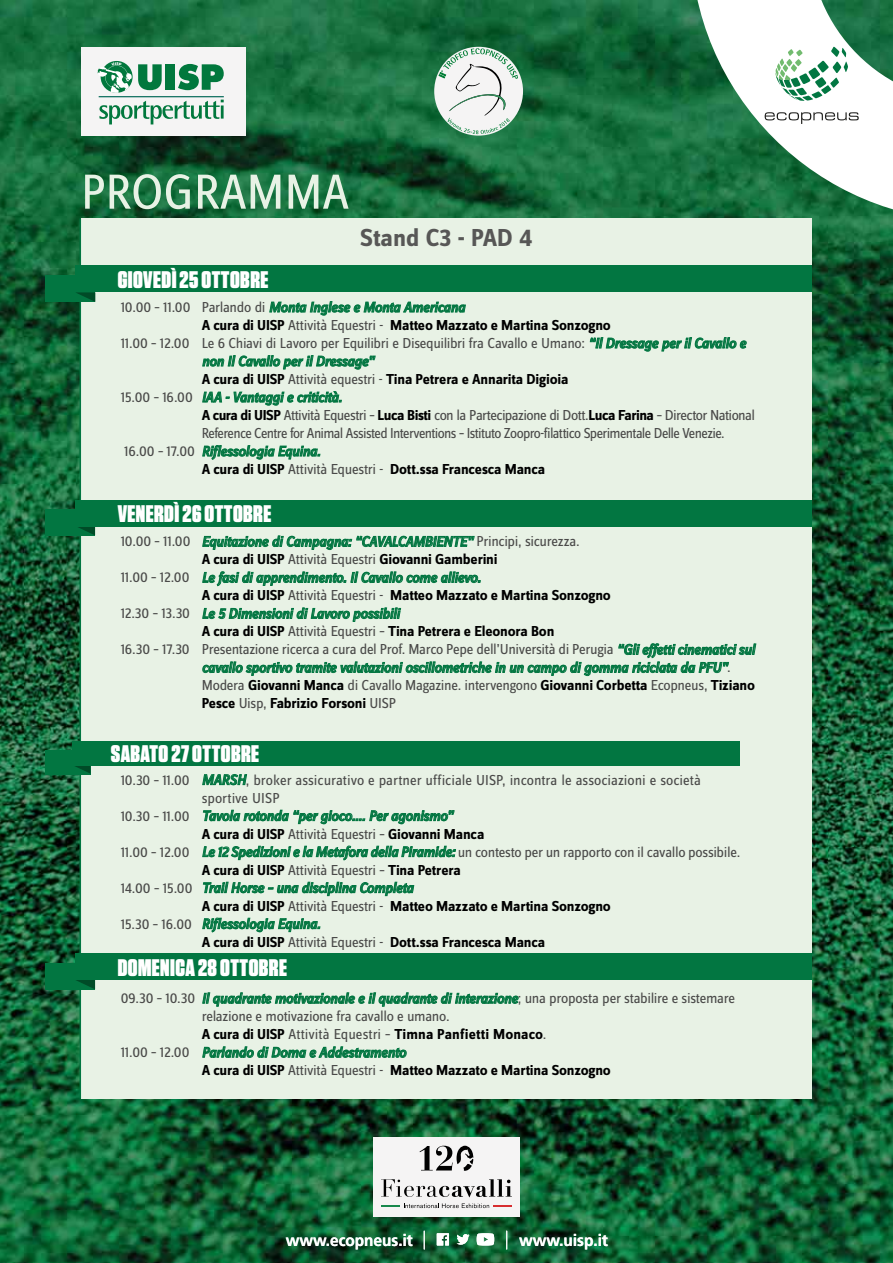
<style>
.page{position:relative;width:893px;height:1263px;background:#fff}
.page>*{position:absolute;margin:0;border:0;box-sizing:border-box;transform-origin:0 0}
.t1{font:51px "Zine Sans Dis";color:#e8f2e5}
.t2{font:700 25.5px "Zine Sans Dis";color:#575756}
.t3{font:900 24px "Tungsten";letter-spacing:.02em;color:#fff}
.t4{font:700 16.5px "Frutiger LT";color:#fff;scale:.93 1}
.t5{font:italic 500 15px "Zine Sans Dis";letter-spacing:-.02em;color:#027641}
.t6{font:700 15px "Zine Sans Dis";letter-spacing:-.01em;color:#000}
.t7{font:15px "Zine Sans Dis";letter-spacing:-.025em;color:#4a4a49}
.t8{font:15px "Zine Sans Dis";letter-spacing:-.045em;color:#4a4a49}
.t9{font:15px "Zine Sans Dis";color:#4a4a49}
.t10{font:15px "Zine Sans Dis";letter-spacing:.005em;color:#4a4a49}
.s1{font-weight:400;font-style:normal;color:#4a4a49}
.s2{font-weight:400;color:#4a4a49}
.s3{font-weight:500;font-style:italic;color:#027641}
.s4{font-weight:700;color:#000}
</style>
<div class="page">
<img style="left:0;top:0;width:893px;height:1263px">
<div style="left:81px;top:218px;width:731px;height:880px;background:#e8f2e5"></div>
<svg style="left:269px;top:301px;width:197px;height:14px"></svg>
<svg style="left:590px;top:337px;width:157px;height:14px"></svg>
<svg style="left:202px;top:355px;width:173px;height:14px"></svg>
<svg style="left:202px;top:391px;width:139px;height:14px"></svg>
<svg style="left:202px;top:445px;width:118px;height:15px"></svg>
<hr style="left:80px;top:218px;width:1px;height:880px;background:#027641">
<div style="left:46px;top:509px;width:49px;height:27px;background:#027641"></div>
<svg style="left:78px;top:527px;width:17px;height:8px"></svg>
<div style="left:75px;top:500px;width:737px;height:26px;background:#027641"></div>
<svg style="left:202px;top:536px;width:272px;height:14px"></svg>
<svg style="left:202px;top:571px;width:278px;height:15px"></svg>
<svg style="left:202px;top:608px;width:199px;height:14px"></svg>
<svg style="left:202px;top:643px;width:554px;height:33px"></svg>
<div style="left:46px;top:750px;width:45px;height:24px;background:#027641"></div>
<svg style="left:75px;top:766px;width:15px;height:7px"></svg>
<div style="left:72px;top:741px;width:667px;height:24px;background:#027641"></div>
<svg style="left:202px;top:774px;width:45px;height:11px"></svg>
<svg style="left:203px;top:810px;width:251px;height:14px"></svg>
<svg style="left:202px;top:846px;width:254px;height:14px"></svg>
<svg style="left:203px;top:882px;width:211px;height:14px"></svg>
<svg style="left:202px;top:918px;width:118px;height:14px"></svg>
<div style="left:46px;top:963px;width:49px;height:27px;background:#027641"></div>
<svg style="left:76px;top:980px;width:19px;height:9px"></svg>
<div style="left:75px;top:954px;width:737px;height:26px;background:#027641"></div>
<svg style="left:202px;top:992px;width:316px;height:14px"></svg>
<svg style="left:202px;top:1046px;width:205px;height:12px"></svg>
<div style="left:373px;top:1137px;width:147px;height:79px;background:#f5f4f4"></div>
<svg style="left:381px;top:1179px;width:131px;height:18px"></svg>
<svg style="left:420px;top:1146px;width:53px;height:25px"></svg>
<svg style="left:381px;top:1203px;width:131px;height:5px"></svg>
<svg style="left:477px;top:1233px;width:17px;height:12px"></svg>
<svg style="left:437px;top:1233px;width:12px;height:12px"></svg>
<svg style="left:457px;top:1234px;width:13px;height:10px"></svg>
<svg style="left:424px;top:1231px;width:1px;height:18px"></svg>
<svg style="left:506px;top:1231px;width:1px;height:18px"></svg>
<div style="left:46px;top:275px;width:49px;height:27px;background:#027641"></div>
<div style="left:75px;top:266px;width:737px;height:26px;background:#027641"></div>
<svg style="left:76px;top:292px;width:19px;height:10px"></svg>
<svg style="left:691px;top:0;width:202px;height:221px"></svg>
<div style="left:81px;top:47px;width:164px;height:89px;background:#f5f4f4"></div>
<hr style="left:99px;top:96px;width:125px;height:1px;background:#026757">
<svg style="left:138px;top:64px;width:24px;height:26px"></svg>
<div style="left:166px;top:64px;width:9px;height:26px;background:#01783d"></div>
<svg style="left:178px;top:64px;width:46px;height:26px"></svg>
<svg style="left:99px;top:100px;width:125px;height:24px"></svg>
<hr style="left:221px;top:105px;width:3px;height:14px;background:#01783d">
<svg style="left:101px;top:61px;width:32px;height:32px"></svg>
<svg style="left:98px;top:62px;width:34px;height:31px"></svg>
<div style="left:434px;top:47px;width:89px;height:89px;background:#f5f4f4;border-radius:50%"></div>
<svg style="left:439px;top:48px;width:79px;height:86px"></svg>
<h1 class="t1" style="left:81px;top:168px;width:270px">PROGRAMMA</h1>
<h3 class="t3" style="left:118px;top:266px;width:152px">GIOVEDÌ 25 OTTOBRE</h3>
<h2 class="t2" style="left:360px;top:225px;width:174px">Stand C3 - PAD 4</h2>
<p class="t5" style="left:121px;top:300px;width:346px"><span class="s1">10.00 – 11.00 Parlando di</span> Monta Inglese e Monta Americana</p>
<p class="t6" style="left:202px;top:317px;width:411px">A cura di UISP <span class="s2">Attività Equestri -</span> Matteo Mazzato e Martina Sonzogno</p>
<p class="t7" style="left:121px;top:336px;width:627px">11.00 – 12.00 Le 6 Chiavi di Lavoro per Equilibri e Disequilibri fra Cavallo e Umano: <span class="s3">“Il Dressage per il Cavallo e</span></p>
<p class="t5" style="left:202px;top:354px;width:174px">non Il Cavallo per il Dressage”</p>
<p class="t6" style="left:202px;top:371px;width:368px">A cura di UISP <span class="s2">Attività equestri -</span> Tina Petrera e Annarita Digioia</p>
<p class="t5" style="left:121px;top:390px;width:223px"><span class="s1">15.00 – 16.00</span> IAA - Vantaggi e criticità.</p>
<p class="t7" style="left:202px;top:408px;width:555px"><span class="s4">A cura di UISP</span> Attività Equestri – <span class="s4">Luca Bisti</span> con la Partecipazione di Dott.<span class="s4">Luca Farina</span> – Director National</p>
<p class="t8" style="left:202px;top:426px;width:524px">Reference Centre for Animal Assisted Interventions – Istituto Zoopro-filattico Sperimentale Delle Venezie.</p>
<p class="t5" style="left:124px;top:444px;width:198px"><span class="s1">16.00 – 17.00</span> Riflessologia Equina.</p>
<p class="t6" style="left:202px;top:461px;width:345px">A cura di UISP <span class="s2">Attività Equestri -</span> Dott.ssa Francesca Manca</p>
<h3 class="t3" style="left:118px;top:500px;width:155px">VENERDÌ 26 OTTOBRE</h3>
<p class="t5" style="left:121px;top:534px;width:460px"><span class="s1">10.00 – 11.00</span> Equitazione di Campagna: “CAVALCAMBIENTE” <span class="s1">Principi, sicurezza.</span></p>
<p class="t6" style="left:202px;top:552px;width:297px">A cura di UISP <span class="s2">Attività Equestri</span> Giovanni Gamberini</p>
<p class="t5" style="left:121px;top:570px;width:362px"><span class="s1">11.00 – 12.00</span> Le fasi di apprendimento. Il Cavallo come allievo.</p>
<p class="t6" style="left:202px;top:588px;width:411px">A cura di UISP <span class="s2">Attività Equestri -</span> Matteo Mazzato e Martina Sonzogno</p>
<p class="t5" style="left:121px;top:606px;width:281px"><span class="s1">12.30 – 13.30</span> Le 5 Dimensioni di Lavoro possibili</p>
<p class="t6" style="left:202px;top:624px;width:354px">A cura di UISP <span class="s2">Attività Equestri –</span> Tina Petrera e Eleonora Bon</p>
<p class="t7" style="left:121px;top:642px;width:636px">16.30 – 17.30 Presentazione ricerca a cura del Prof. Marco Pepe dell’Università di Perugia <span class="s3">“Gli effetti cinematici sul</span></p>
<p class="t5" style="left:202px;top:660px;width:531px">cavallo sportivo tramite valutazioni oscillometriche in un campo di gomma riciclata da PFU”<span class="s1">.</span></p>
<p class="t7" style="left:202px;top:678px;width:555px">Modera <span class="s4">Giovanni Manca</span> di Cavallo Magazine. intervengono <span class="s4">Giovanni Corbetta</span> Ecopneus, <span class="s4">Tiziano</span></p>
<p class="t6" style="left:202px;top:696px;width:196px">Pesce <span class="s2">Uisp,</span> Fabrizio Forsoni <span class="s2">UISP</span></p>
<h3 class="t3" style="left:111px;top:740px;width:150px">SABATO 27 OTTOBRE</h3>
<p class="t9" style="left:121px;top:773px;width:582px">10.30 – 11.00 <span class="s3">MARSH</span>, broker assicurativo e partner ufficiale UISP, incontra le associazioni e società</p>
<p class="t10" style="left:202px;top:791px;width:80px">sportive UISP</p>
<p class="t5" style="left:121px;top:808px;width:334px"><span class="s1">10.30 – 11.00</span> Tavola rotonda “per gioco…. Per agonismo”</p>
<p class="t6" style="left:202px;top:826px;width:284px">A cura di UISP <span class="s2">Attività Equestri –</span> Giovanni Manca</p>
<p class="t7" style="left:121px;top:845px;width:621px">11.00 – 12.00 <span class="s3">Le 12 Spedizioni e la Metafora della Piramide:</span> un contesto per un rapporto con il cavallo possibile.</p>
<p class="t6" style="left:202px;top:862px;width:261px">A cura di UISP <span class="s2">Attività Equestri –</span> Tina Petrera</p>
<p class="t5" style="left:121px;top:880px;width:294px"><span class="s1">14.00 – 15.00</span> Trail Horse – una disciplina Completa</p>
<p class="t6" style="left:202px;top:898px;width:411px">A cura di UISP <span class="s2">Attività Equestri -</span> Matteo Mazzato e Martina Sonzogno</p>
<p class="t5" style="left:121px;top:916px;width:201px"><span class="s1">15.30 – 16.00</span> Riflessologia Equina.</p>
<p class="t6" style="left:202px;top:934px;width:345px">A cura di UISP <span class="s2">Attività Equestri -</span> Dott.ssa Francesca Manca</p>
<h3 class="t3" style="left:118px;top:954px;width:171px">DOMENICA 28 OTTOBRE</h3>
<p class="t5" style="left:121px;top:991px;width:616px"><span class="s1">09.30 – 10.30</span> Il quadrante motivazionale e il quadrante di interazione<span class="s1">; una proposta per stabilire e sistemare</span></p>
<p class="t7" style="left:202px;top:1009px;width:249px">relazione e motivazione fra cavallo e umano.</p>
<p class="t6" style="left:202px;top:1027px;width:346px">A cura di UISP <span class="s2">Attività Equestri –</span> Timna Panfietti Monaco<span class="s2">.</span></p>
<p class="t5" style="left:121px;top:1045px;width:287px"><span class="s1">11.00 – 12.00</span> Parlando di Doma e Addestramento</p>
<p class="t6" style="left:202px;top:1063px;width:411px">A cura di UISP <span class="s2">Attività Equestri -</span> Matteo Mazzato e Martina Sonzogno</p>
<p class="t4" style="left:286px;top:1230px;width:138px">www.ecopneus.it</p>
<p class="t4" style="left:519px;top:1231px;width:97px">www.uisp.it</p>
</div>
